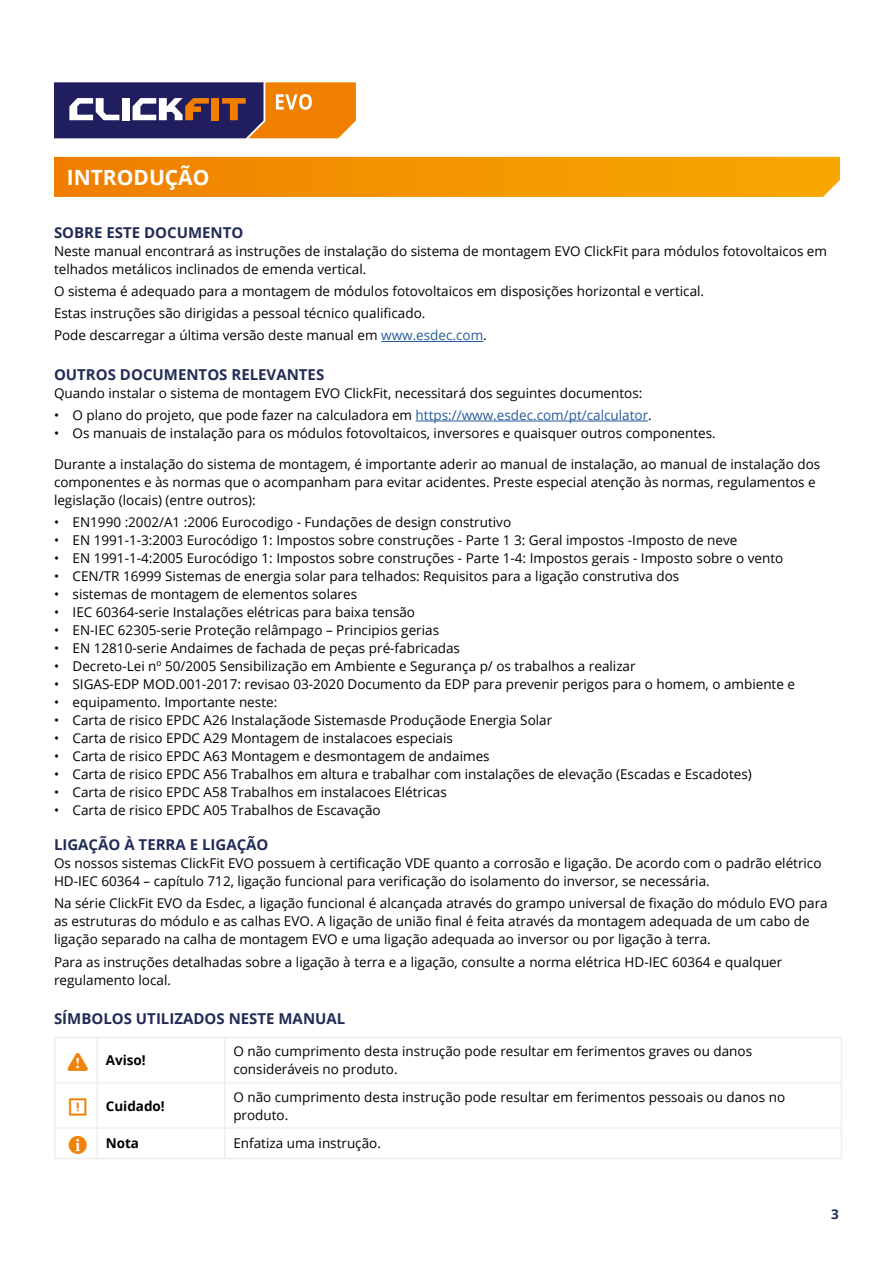
<style>
.page{position:relative;width:893px;height:1263px;background:#fff}
.page>*{position:absolute;margin:0;border:0;box-sizing:border-box;transform-origin:0 0}
.Heading_1{font:700 21px "Open Sans";color:#fff}
.Heading_3{font:700 15px "Open Sans";color:#222d57}
.body_1{font:13.5px/18px "Open Sans";color:#000}
.body_1_VarB{font:13.5px/18px "Open Sans";color:#000}
.body_3{font:700 13.5px "Open Sans";color:#000}
.t1{font:700 13.5px "Open Sans";color:#222d57}
.s1{color:#275b9b}
</style>
<div class="page">
<hr style="left:381px;top:341px;width:102px;height:1px;background:#275b9b">
<hr style="left:416px;top:421px;width:232px;height:1px;background:#275b9b">
<svg style="left:54px;top:82px;width:302px;height:56px;background:#7e5853"></svg>
<svg style="left:54px;top:156px;width:787px;height:42px;background:#f4990d"></svg>
<hr style="left:54px;top:1036px;width:43px;height:2px;background:#f0edef">
<hr style="left:54px;top:1038px;width:2px;height:44px;background:#f0edef">
<hr style="left:97px;top:1036px;width:128px;height:2px;background:#f0edef">
<hr style="left:97px;top:1038px;width:1px;height:44px;background:#f0edef">
<hr style="left:225px;top:1036px;width:617px;height:2px;background:#f0edef">
<hr style="left:224px;top:1038px;width:2px;height:44px;background:#f0edef">
<hr style="left:841px;top:1038px;width:1px;height:44px;background:#f0edef">
<hr style="left:54px;top:1082px;width:43px;height:1px;background:#f0edef">
<hr style="left:54px;top:1083px;width:2px;height:44px;background:#f0edef">
<hr style="left:97px;top:1082px;width:128px;height:1px;background:#f0edef">
<hr style="left:97px;top:1083px;width:1px;height:44px;background:#f0edef">
<hr style="left:225px;top:1082px;width:617px;height:1px;background:#f0edef">
<hr style="left:224px;top:1083px;width:2px;height:44px;background:#f0edef">
<hr style="left:841px;top:1083px;width:1px;height:44px;background:#f0edef">
<hr style="left:54px;top:1127px;width:43px;height:2px;background:#f0edef">
<hr style="left:54px;top:1129px;width:2px;height:29px;background:#f0edef">
<hr style="left:97px;top:1127px;width:128px;height:2px;background:#f0edef">
<svg style="left:97px;top:1129px;width:1px;height:29px"></svg>
<hr style="left:225px;top:1127px;width:617px;height:2px;background:#f0edef">
<hr style="left:224px;top:1129px;width:2px;height:29px;background:#f0edef">
<svg style="left:841px;top:1129px;width:1px;height:29px"></svg>
<hr style="left:54px;top:1158px;width:43px;height:1px;background:#f0edef">
<hr style="left:97px;top:1158px;width:128px;height:1px;background:#f0edef">
<hr style="left:225px;top:1158px;width:617px;height:1px;background:#f0edef">
<p class="Heading_1" style="left:67px;top:162px;width:144px">INTRODUÇÃO</p>
<p class="Heading_3" style="left:54px;top:222px;width:191px">SOBRE ESTE DOCUMENTO</p>
<p class="body_1" style="left:54px;top:241px;width:775px">Neste manual encontrará as instruções de instalação do sistema de montagem EVO ClickFit para módulos fotovoltaicos em telhados metálicos inclinados de emenda vertical.</p>
<p class="body_1" style="left:54px;top:282px;width:652px">O sistema é adequado para a montagem de módulos fotovoltaicos em disposições horizontal e vertical.</p>
<p class="body_1" style="left:54px;top:304px;width:373px">Estas instruções são dirigidas a pessoal técnico qualificado.</p>
<p class="body_1" style="left:54px;top:326px;width:434px">Pode descarregar a última versão deste manual em <span class="s1">www.esdec.com</span>.</p>
<p class="Heading_3" style="left:54px;top:364px;width:272px">OUTROS DOCUMENTOS RELEVANTES</p>
<p class="body_1" style="left:54px;top:383px;width:590px">Quando instalar o sistema de montagem EVO ClickFit, necessitará dos seguintes documentos:</p>
<p class="body_1" style="left:54px;top:406px;width:599px">• O plano do projeto, que pode fazer na calculadora em <span class="s1">https://www.esdec.com/pt/calculator</span>.</p>
<p class="body_1" style="left:54px;top:424px;width:663px">• Os manuais de instalação para os módulos fotovoltaicos, inversores e quaisquer outros componentes.</p>
<p class="body_1_VarB" style="left:54px;top:454px;width:768px">Durante a instalação do sistema de montagem, é importante aderir ao manual de instalação, ao manual de instalação dos componentes e às normas que o acompanham para evitar acidentes. Preste especial atenção às normas, regulamentos e legislação (locais) (entre outros):</p>
<p class="body_1" style="left:54px;top:513px;width:459px">• EN1990 :2002/A1 :2006 Eurocodigo - Fundações de design construtivo</p>
<p class="body_1" style="left:54px;top:531px;width:685px">• EN 1991-1-3:2003 Eurocódigo 1: Impostos sobre construções - Parte 1 3: Geral impostos -Imposto de neve</p>
<p class="body_1" style="left:54px;top:549px;width:731px">• EN 1991-1-4:2005 Eurocódigo 1: Impostos sobre construções - Parte 1-4: Impostos gerais - Imposto sobre o vento</p>
<p class="body_1" style="left:54px;top:567px;width:627px">• CEN/TR 16999 Sistemas de energia solar para telhados: Requisitos para a ligação construtiva dos</p>
<p class="body_1" style="left:54px;top:585px;width:305px">• sistemas de montagem de elementos solares</p>
<p class="body_1" style="left:54px;top:603px;width:363px">• IEC 60364-serie Instalações elétricas para baixa tensão</p>
<p class="body_1" style="left:54px;top:621px;width:387px">• EN-IEC 62305-serie Proteção relâmpago – Principios gerias</p>
<p class="body_1" style="left:54px;top:639px;width:408px">• EN 12810-serie Andaimes de fachada de peças pré-fabricadas</p>
<p class="body_1" style="left:54px;top:657px;width:583px">• Decreto-Lei nº 50/2005 Sensibilização em Ambiente e Segurança p/ os trabalhos a realizar</p>
<p class="body_1" style="left:54px;top:675px;width:743px">• SIGAS-EDP MOD.001-2017: revisao 03-2020 Documento da EDP para prevenir perigos para o homem, o ambiente e</p>
<p class="body_1" style="left:54px;top:693px;width:225px">• equipamento. Importante neste:</p>
<p class="body_1" style="left:54px;top:711px;width:500px">• Carta de risico EPDC A26 Instalaçãode Sistemasde Produçãode Energia Solar</p>
<p class="body_1" style="left:54px;top:729px;width:400px">• Carta de risico EPDC A29 Montagem de instalacoes especiais</p>
<p class="body_1" style="left:54px;top:747px;width:437px">• Carta de risico EPDC A63 Montagem e desmontagem de andaimes</p>
<p class="body_1" style="left:54px;top:765px;width:699px">• Carta de risico EPDC A56 Trabalhos em altura e trabalhar com instalações de elevação (Escadas e Escadotes)</p>
<p class="body_1" style="left:54px;top:783px;width:394px">• Carta de risico EPDC A58 Trabalhos em instalacoes Elétricas</p>
<p class="body_1" style="left:54px;top:801px;width:328px">• Carta de risico EPDC A05 Trabalhos de Escavação</p>
<p class="Heading_3" style="left:54px;top:834px;width:216px">LIGAÇÃO À TERRA E LIGAÇÃO</p>
<p class="body_1" style="left:54px;top:854px;width:769px">Os nossos sistemas ClickFit EVO possuem à certificação VDE quanto a corrosão e ligação. De acordo com o padrão elétrico<br>HD-IEC 60364 – capítulo 712, ligação funcional para verificação do isolamento do inversor, se necessária.</p>
<p class="body_1" style="left:54px;top:894px;width:775px">Na série ClickFit EVO da Esdec, a ligação funcional é alcançada através do grampo universal de fixação do módulo EVO para as estruturas do módulo e as calhas EVO. A ligação de união final é feita através da montagem adequada de um cabo de ligação separado na calha de montagem EVO e uma ligação adequada ao inversor ou por ligação à terra.</p>
<p class="body_1" style="left:54px;top:952px;width:730px">Para as instruções detalhadas sobre a ligação à terra e a ligação, consulte a norma elétrica HD-IEC 60364 e qualquer regulamento local.</p>
<p class="Heading_3" style="left:54px;top:1008px;width:293px">SÍMBOLOS UTILIZADOS NESTE MANUAL</p>
<p class="body_3" style="left:106px;top:1051px;width:42px">Aviso!</p>
<p class="body_1" style="left:233px;top:1042px;width:520px">O não cumprimento desta instrução pode resultar em ferimentos graves ou danos consideráveis no produto.</p>
<p class="body_3" style="left:106px;top:1096px;width:61px">Cuidado!</p>
<p class="body_1" style="left:233px;top:1087px;width:553px">O não cumprimento desta instrução pode resultar em ferimentos pessoais ou danos no produto.</p>
<p class="body_3" style="left:106px;top:1134px;width:35px">Nota</p>
<p class="body_1" style="left:233px;top:1134px;width:149px">Enfatiza uma instrução.</p>
<p class="t1" style="left:831px;top:1205px;width:9px">3</p>
</div>
